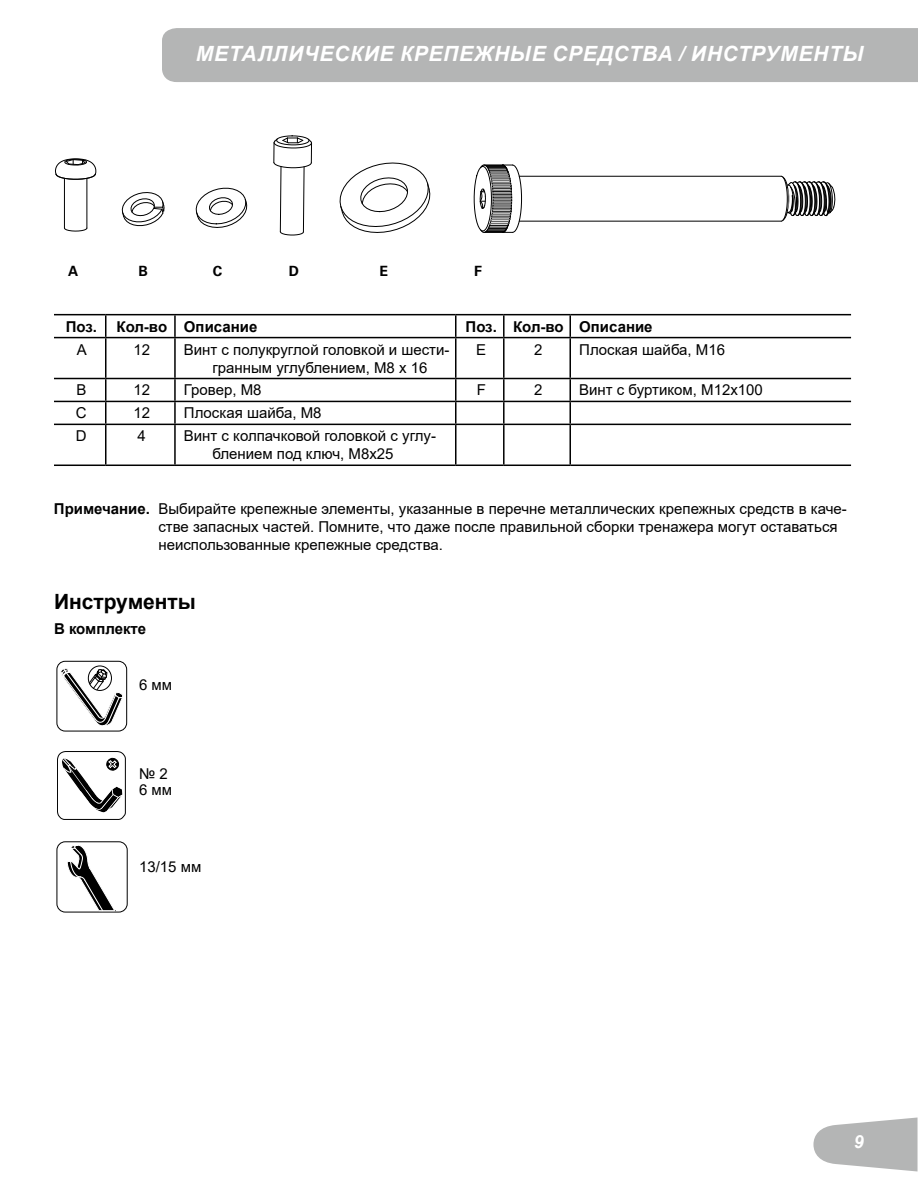
<style>
.page{position:relative;width:918px;height:1188px;background:#fff}
.page>*{position:absolute;margin:0;border:0;box-sizing:border-box;transform-origin:0 0}
.t1{font:italic 700 21px "Arial";letter-spacing:.035em;color:#fff}
.t2{font:700 21px "Arial";color:#000}
.t3{font:italic 700 18px "Arial";color:#fff}
.t4{font:15px/18px "Arial";color:#000}
.t5{font:700 15px "Arial";color:#000}
.t6{font:700 14.1px "Univers";color:#000}
.s1{font-weight:700}
</style>
<div class="page">
<div style="left:162px;top:28px;width:756px;height:54px;background:#b4b5b5"></div>
<svg style="left:813px;top:1118px;width:105px;height:54px"></svg>
<hr style="left:54px;top:314px;width:52px;height:1px;background:#000">
<hr style="left:106px;top:314px;width:69px;height:1px;background:#000">
<svg style="left:105px;top:315px;width:1px;height:22px"></svg>
<hr style="left:175px;top:314px;width:281px;height:1px;background:#000">
<hr style="left:174px;top:315px;width:2px;height:22px;background:#000">
<hr style="left:456px;top:314px;width:48px;height:1px;background:#000">
<hr style="left:504px;top:314px;width:66px;height:1px;background:#000">
<hr style="left:503px;top:315px;width:2px;height:22px;background:#000">
<hr style="left:570px;top:314px;width:281px;height:1px;background:#000">
<hr style="left:569px;top:315px;width:2px;height:22px;background:#000">
<hr style="left:54px;top:337px;width:52px;height:1px;background:#000">
<hr style="left:106px;top:337px;width:69px;height:1px;background:#000">
<hr style="left:105px;top:338px;width:1px;height:40px;background:#000">
<hr style="left:175px;top:337px;width:281px;height:1px;background:#000">
<hr style="left:174px;top:338px;width:2px;height:40px;background:#000">
<hr style="left:504px;top:337px;width:66px;height:1px;background:#000">
<hr style="left:503px;top:338px;width:2px;height:40px;background:#000">
<hr style="left:570px;top:337px;width:281px;height:1px;background:#000">
<hr style="left:569px;top:338px;width:2px;height:40px;background:#000">
<hr style="left:54px;top:378px;width:52px;height:1px;background:#000">
<hr style="left:106px;top:378px;width:69px;height:1px;background:#000">
<hr style="left:175px;top:378px;width:281px;height:1px;background:#000">
<hr style="left:174px;top:379px;width:2px;height:22px;background:#000">
<hr style="left:504px;top:378px;width:66px;height:1px;background:#000">
<hr style="left:503px;top:379px;width:2px;height:22px;background:#000">
<hr style="left:570px;top:378px;width:281px;height:1px;background:#000">
<hr style="left:569px;top:379px;width:2px;height:22px;background:#000">
<hr style="left:54px;top:401px;width:52px;height:1px;background:#000">
<hr style="left:106px;top:401px;width:69px;height:1px;background:#000">
<svg style="left:105px;top:379px;width:1px;height:45px"></svg>
<hr style="left:175px;top:401px;width:281px;height:1px;background:#000">
<hr style="left:174px;top:402px;width:2px;height:22px;background:#000">
<hr style="left:504px;top:401px;width:66px;height:1px;background:#000">
<hr style="left:503px;top:402px;width:2px;height:22px;background:#000">
<hr style="left:570px;top:401px;width:281px;height:1px;background:#000">
<hr style="left:569px;top:402px;width:2px;height:22px;background:#000">
<hr style="left:54px;top:424px;width:52px;height:1px;background:#000">
<hr style="left:106px;top:424px;width:69px;height:1px;background:#000">
<hr style="left:105px;top:425px;width:1px;height:40px;background:#000">
<hr style="left:175px;top:424px;width:281px;height:1px;background:#000">
<hr style="left:174px;top:425px;width:2px;height:40px;background:#000">
<hr style="left:504px;top:424px;width:66px;height:1px;background:#000">
<hr style="left:503px;top:425px;width:2px;height:40px;background:#000">
<hr style="left:570px;top:424px;width:281px;height:1px;background:#000">
<hr style="left:569px;top:425px;width:2px;height:40px;background:#000">
<hr style="left:54px;top:465px;width:52px;height:1px;background:#000">
<hr style="left:106px;top:465px;width:69px;height:1px;background:#000">
<hr style="left:175px;top:465px;width:281px;height:1px;background:#000">
<hr style="left:504px;top:465px;width:66px;height:1px;background:#000">
<hr style="left:570px;top:465px;width:281px;height:1px;background:#000">
<hr style="left:455px;top:315px;width:2px;height:22px;background:#000">
<hr style="left:456px;top:337px;width:48px;height:1px;background:#000">
<hr style="left:455px;top:338px;width:2px;height:40px;background:#000">
<hr style="left:456px;top:378px;width:48px;height:1px;background:#000">
<hr style="left:455px;top:379px;width:2px;height:22px;background:#000">
<hr style="left:456px;top:401px;width:48px;height:1px;background:#000">
<hr style="left:455px;top:402px;width:2px;height:22px;background:#000">
<hr style="left:456px;top:424px;width:48px;height:1px;background:#000">
<hr style="left:455px;top:425px;width:2px;height:40px;background:#000">
<hr style="left:456px;top:465px;width:48px;height:1px;background:#000">
<svg style="left:340px;top:163px;width:90px;height:70px"></svg>
<svg style="left:122px;top:192px;width:43px;height:34px"></svg>
<svg style="left:196px;top:188px;width:51px;height:40px"></svg>
<hr style="left:519px;top:221px;width:262px;height:1px;background:#000">
<hr style="left:519px;top:176px;width:262px;height:1px;background:#000">
<svg style="left:474px;top:164px;width:48px;height:69px"></svg>
<svg style="left:781px;top:176px;width:55px;height:46px"></svg>
<svg style="left:273px;top:135px;width:39px;height:101px"></svg>
<hr style="left:64px;top:178px;width:1px;height:50px;background:#000">
<hr style="left:87px;top:178px;width:1px;height:50px;background:#000">
<svg style="left:64px;top:227px;width:23px;height:5px"></svg>
<svg style="left:55px;top:158px;width:41px;height:22px"></svg>
<div style="left:56px;top:841px;width:72px;height:72px;border:1px solid #000;border-radius:8px"></div>
<svg style="left:67px;top:845px;width:49px;height:66px"></svg>
<svg style="left:57px;top:751px;width:69px;height:69px"></svg>
<div style="left:56px;top:661px;width:71px;height:71px;border:1px solid #000;border-radius:8px"></div>
<div style="left:88px;top:666px;width:24px;height:25px;border:1px solid #000;border-radius:50%"></div>
<svg style="left:61px;top:668px;width:62px;height:58px"></svg>
<h1 class="t1" style="left:196px;top:39px;width:669px">МЕТАЛЛИЧЕСКИЕ КРЕПЕЖНЫЕ СРЕДСТВА / ИНСТРУМЕНТЫ</h1>
<p class="t6" style="left:68px;top:262px;width:12px">A</p>
<p class="t6" style="left:138px;top:262px;width:11px">B</p>
<p class="t6" style="left:213px;top:262px;width:11px">C</p>
<p class="t6" style="left:289px;top:262px;width:12px">D</p>
<p class="t6" style="left:379px;top:262px;width:10px">E</p>
<p class="t6" style="left:474px;top:262px;width:9px">F</p>
<p class="t5" style="left:66px;top:316px;width:33px">Поз.</p>
<p class="t5" style="left:117px;top:316px;width:142px">Кол-во Описание</p>
<p class="t5" style="left:466px;top:316px;width:189px">Поз. Кол-во Описание</p>
<p class="t4" style="left:77px;top:340px;width:12px">A</p>
<p class="t4" style="left:133px;top:340px;width:18px">12</p>
<p class="t4" style="left:184px;top:340px;width:267px;text-align:center">Винт с полукруглой головкой и шести&shy;гранным углублением, M8 x 16</p>
<p class="t4" style="left:476px;top:340px;width:12px">E</p>
<p class="t4" style="left:534px;top:340px;width:10px">2</p>
<p class="t4" style="left:579px;top:340px;width:147px">Плоская шайба, M16</p>
<p class="t4" style="left:76px;top:381px;width:12px">B</p>
<p class="t4" style="left:133px;top:381px;width:18px">12</p>
<p class="t4" style="left:184px;top:381px;width:79px">Гровер, M8</p>
<p class="t4" style="left:477px;top:381px;width:11px">F</p>
<p class="t4" style="left:534px;top:381px;width:10px">2</p>
<p class="t4" style="left:579px;top:381px;width:185px">Винт с буртиком, M12x100</p>
<p class="t4" style="left:76px;top:404px;width:12px">C</p>
<p class="t4" style="left:133px;top:404px;width:18px">12</p>
<p class="t4" style="left:184px;top:404px;width:139px">Плоская шайба, M8</p>
<p class="t4" style="left:76px;top:427px;width:12px">D</p>
<p class="t4" style="left:138px;top:427px;width:10px">4</p>
<p class="t4" style="left:212px;top:427px;width:225px;text-indent:-28px">Винт с колпачковой головкой с углу&shy;блением под ключ, M8x25</p>
<p class="t4" style="left:158px;top:500px;width:690px;text-indent:-104px"><span class="s1">Примечание.</span> Выбирайте крепежные элементы, указанные в перечне металлических крепежных средств в каче&shy;стве запасных частей. Помните, что даже после правильной сборки тренажера могут оставаться неиспользованные крепежные средства.</p>
<h1 class="t2" style="left:54px;top:587px;width:143px">Инструменты</h1>
<p class="t5" style="left:54px;top:618px;width:94px">В комплекте</p>
<p class="t4" style="left:139px;top:676px;width:35px">6 мм</p>
<p class="t4" style="left:139px;top:765px;width:35px;line-height:16.5px">№ 2<br>6 мм</p>
<p class="t4" style="left:139px;top:857px;width:64px">13/15 мм</p>
<p class="t3" style="left:854px;top:1130px;width:12px">9</p>
</div>
